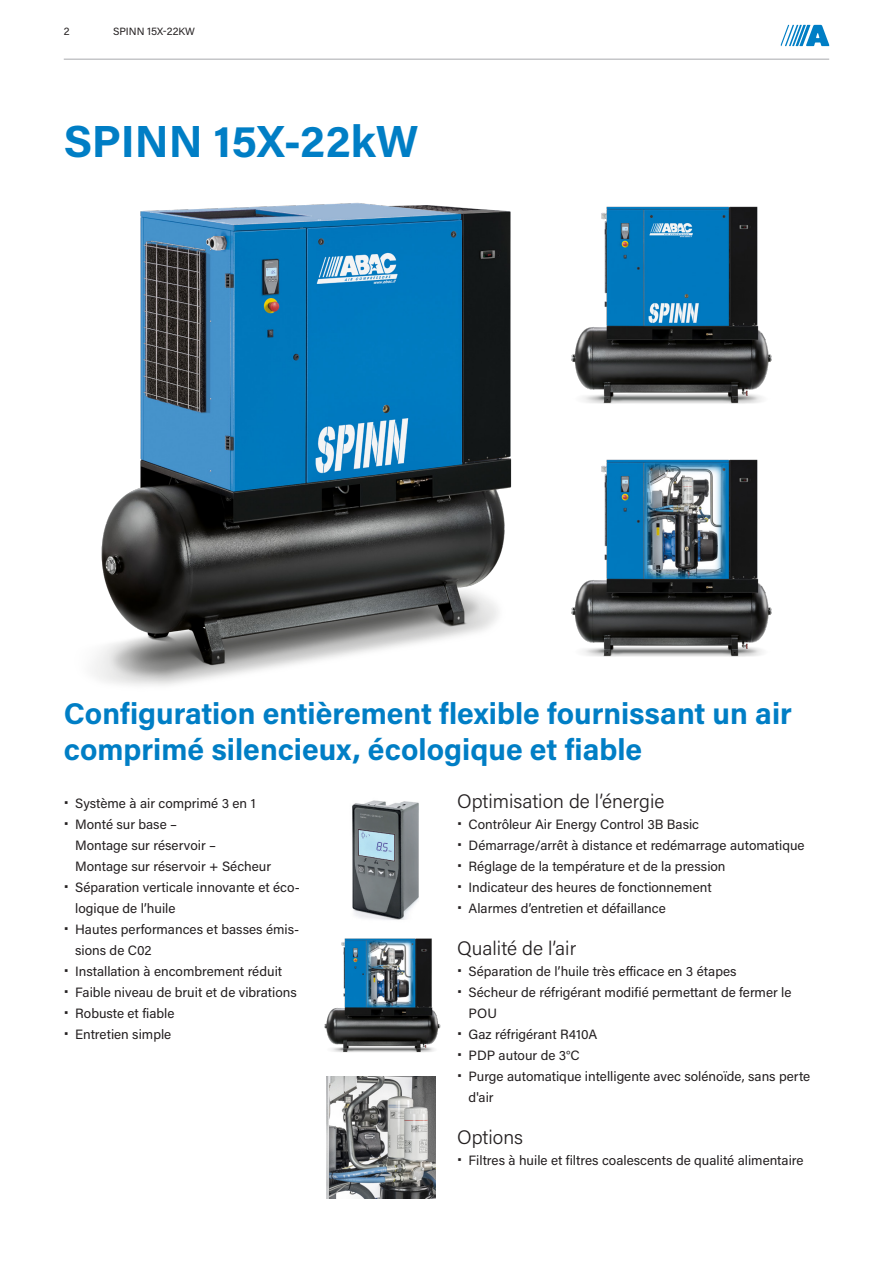
<style>
.page{position:relative;width:893px;height:1263px;background:#fff}
.page>*{position:absolute;margin:0;border:0;box-sizing:border-box;transform-origin:0 0}
._01_Headline_30pt{font:700 45px "Acumin Pro";color:#007ec5}
._02_Headline_20pt{font:700 30px/36px "Acumin Pro";color:#007ec5}
._03_Subheadline_13pt{font:300 19.5px "Acumin Pro";color:#231f20}
.Copytext{font:13.5px/21px "Acumin Pro";color:#231f20}
.t1{font:10.5px "Acumin Pro";color:#231f20}
</style>
<div class="page">
<svg style="left:781px;top:25px;width:48px;height:21px"></svg>
<hr style="left:64px;top:59px;width:765px;height:1px;background:#a8a9ad">
<img style="left:94px;top:202px;width:418px;height:484px">
<img style="left:571px;top:206px;width:201px;height:198px">
<img style="left:571px;top:459px;width:201px;height:198px">
<img style="left:352px;top:800px;width:67px;height:120px">
<img style="left:324px;top:938px;width:117px;height:115px">
<img style="left:326px;top:1076px;width:110px;height:122px">
<p class="t1" style="left:64px;top:24px;width:7px">2</p>
<p class="t1" style="left:113px;top:24px;width:83px">SPINN 15X-22KW</p>
<p class="_01_Headline_30pt" style="left:64px;top:109px;width:356px">SPINN 15X-22kW</p>
<p class="_02_Headline_20pt" style="left:64px;top:694px;width:730px">Configuration entièrement flexible fournissant un air comprimé silencieux, écologique et fiable</p>
<p class="Copytext" style="left:64px;top:792px;width:193px">• Système à air comprimé 3 en 1</p>
<p class="Copytext" style="left:75px;top:813px;width:197px;text-indent:-11px">• Monté sur base –<br>Montage sur réservoir –<br>Montage sur réservoir + Sécheur</p>
<p class="Copytext" style="left:75px;top:876px;width:226px;text-indent:-11px">• Séparation verticale innovante et éco&shy;logique de l’huile</p>
<p class="Copytext" style="left:75px;top:918px;width:225px;text-indent:-11px">• Hautes performances et basses émis&shy;sions de C02</p>
<p class="Copytext" style="left:64px;top:960px;width:220px">• Installation à encombrement réduit</p>
<p class="Copytext" style="left:64px;top:981px;width:234px">• Faible niveau de bruit et de vibrations</p>
<p class="Copytext" style="left:64px;top:1002px;width:112px">• Robuste et fiable</p>
<p class="Copytext" style="left:64px;top:1023px;width:109px">• Entretien simple</p>
<p class="_03_Subheadline_13pt" style="left:457px;top:787px;width:209px">Optimisation de l’énergie</p>
<p class="Copytext" style="left:457px;top:813px;width:243px">• Contrôleur Air Energy Control 3B Basic</p>
<p class="Copytext" style="left:457px;top:834px;width:349px">• Démarrage/arrêt à distance et redémarrage automatique</p>
<p class="Copytext" style="left:457px;top:855px;width:270px">• Réglage de la température et de la pression</p>
<p class="Copytext" style="left:457px;top:876px;width:256px">• Indicateur des heures de fonctionnement</p>
<p class="Copytext" style="left:457px;top:897px;width:210px">• Alarmes d’entretien et défaillance</p>
<p class="_03_Subheadline_13pt" style="left:457px;top:934px;width:121px">Qualité de l’air</p>
<p class="Copytext" style="left:457px;top:960px;width:281px">• Séparation de l’huile très efficace en 3 étapes</p>
<p class="Copytext" style="left:469px;top:981px;width:324px;text-indent:-11px">• Sécheur de réfrigérant modifié permettant de fermer le<br>POU</p>
<p class="Copytext" style="left:457px;top:1023px;width:142px">• Gaz réfrigérant R410A</p>
<p class="Copytext" style="left:457px;top:1044px;width:124px">• PDP autour de 3°C</p>
<p class="Copytext" style="left:469px;top:1065px;width:343px;text-indent:-11px">• Purge automatique intelligente avec solénoïde, sans perte d'air</p>
<p class="_03_Subheadline_13pt" style="left:457px;top:1123px;width:67px">Options</p>
<p class="Copytext" style="left:457px;top:1149px;width:348px">• Filtres à huile et filtres coalescents de qualité alimentaire</p>
</div>
